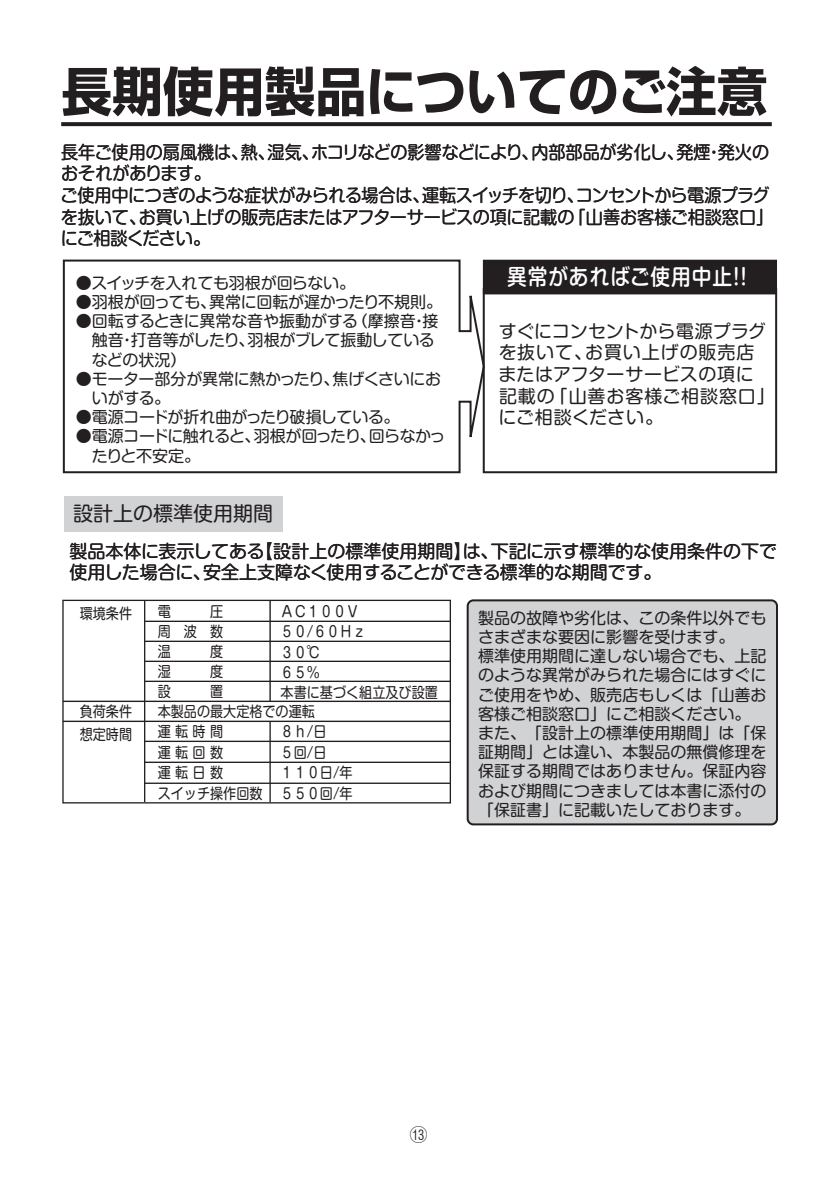
<style>
.page{position:relative;width:840px;height:1191px;background:#fff}
.page>*{position:absolute;margin:0;border:0;box-sizing:border-box;transform-origin:0 0}
.t1{font:700 52.4px "Shin Go Pro";color:#231f20}
.t2{font:500 22px "Shin M Go Pro";letter-spacing:.05em;color:#fff;scale:.9 1}
.t3{font:20px "Shin M Go Pro";color:#231f20}
.t4{font:18px/21.6px "Shin M Go Pro";letter-spacing:-.02em;color:#231f20;scale:.95 1}
.t5{font:18px/21.6px "Shin M Go Pro";color:#231f20}
.t6{font:18px/21.6px "Shin M Go Pro";letter-spacing:.03em;color:#231f20}
.t7{font:16px/19.2px "Shin M Go Pro";color:#231f20}
.t8{font:16px/19.2px "Shin M Go Pro";letter-spacing:-.035em;color:#231f20}
.t9{font:16px/19.2px "Shin M Go Pro";letter-spacing:-.03em;color:#231f20}
.t10{font:16px "Shin M Go Pro";letter-spacing:-.025em;color:#231f20}
.t11{font:16px "Shin M Go Pro";letter-spacing:-.02em;color:#231f20}
.t12{font:14.8px/20.2px "Shin M Go Pro";color:#231f20;scale:.89 1}
</style>
<div class="page">
<svg style="left:61px;top:122px;width:710px;height:4px;fill:#231f20"></svg>
<div style="left:467px;top:600px;width:309px;height:224px;background:#d1d2d4;border-radius:6px"></div>
<div style="left:466px;top:599px;width:311px;height:226px;border:2px solid #231f20;border-radius:6px"></div>
<svg style="left:62px;top:259px;width:424px;height:215px"></svg>
<div style="left:483px;top:260px;width:292px;height:33px;background:#231f20"></div>
<div style="left:482px;top:260px;width:294px;height:34px;border:2px solid #231f20"></div>
<div style="left:482px;top:288px;width:294px;height:185px;border:2px solid #231f20"></div>
<div style="left:64px;top:496px;width:218px;height:36px;background:#d1d2d4"></div>
<div style="left:62px;top:599px;width:389px;height:204px;border:1px solid #231f20"></div>
<hr style="left:144px;top:600px;width:1px;height:202px;background:#231f20">
<hr style="left:63px;top:700px;width:387px;height:2px;background:#231f20">
<hr style="left:63px;top:720px;width:387px;height:2px;background:#231f20">
<hr style="left:145px;top:640px;width:305px;height:2px;background:#231f20">
<hr style="left:144px;top:740px;width:306px;height:2px;background:#231f20">
<hr style="left:144px;top:761px;width:306px;height:2px;background:#231f20">
<hr style="left:144px;top:782px;width:306px;height:2px;background:#231f20">
<hr style="left:145px;top:620px;width:305px;height:2px;background:#231f20">
<hr style="left:145px;top:660px;width:305px;height:2px;background:#231f20">
<hr style="left:145px;top:680px;width:305px;height:2px;background:#231f20">
<hr style="left:269px;top:600px;width:2px;height:101px;background:#231f20">
<hr style="left:269px;top:721px;width:1px;height:81px;background:#231f20">
<h1 class="t1" style="left:61px;top:50px;width:707px">長期使用製品についてのご注意</h1>
<p class="t4" style="left:61px;top:139px;width:751px">長年ご使用の扇風機は、熱、湿気、ホコリなどの影響などにより、内部部品が劣化し、発煙・発火のおそれがあります。<br>ご使用中につぎのような症状がみられる場合は、運転スイッチを切り、コンセントから電源プラグを抜いて、お買い上げの販売店またはアフターサービスの項に記載の「山善お客様ご相談窓口」にご相談ください。</p>
<p class="t11" style="left:76px;top:270px;width:281px">●スイッチを入れても羽根が回らない。</p>
<p class="t7" style="left:76px;top:290px;width:367px">●羽根が回っても、異常に回転が遅かったり不規則。</p>
<p class="t7" style="left:76px;top:310px;width:364px">●回転するときに異常な音や振動がする（摩擦音・接　触音・打音等がしたり、羽根がブレて振動している　などの状況）</p>
<p class="t9" style="left:76px;top:367px;width:366px">●モーター部分が異常に熱かったり、焦げくさいにお　いがする。</p>
<p class="t10" style="left:76px;top:404px;width:325px">●電源コードが折れ曲がったり破損している。</p>
<p class="t8" style="left:76px;top:425px;width:371px">●電源コードに触れると、羽根が回ったり、回らなかっ　たりと不安定。</p>
<h2 class="t2" style="left:506px;top:258px;width:275px">異常があればご使用中止！！</h2>
<p class="t6" style="left:498px;top:318px;width:278px">すぐにコンセントから電源プラグを抜いて、お買い上げの販売店またはアフターサービスの項に記載の「山善お客様ご相談窓口」にご相談ください。</p>
<p class="t3" style="left:73px;top:497px;width:202px">設計上の標準使用期間</p>
<p class="t5" style="left:69px;top:538px;width:709px">製品本体に表示してある【設計上の標準使用期間】は、下記に示す標準的な使用条件の下で使用した場合に、安全上支障なく使用することができる標準的な期間です。</p>
<p class="t7" style="left:478px;top:606px;width:290px">製品の故障や劣化は、この条件以外でもさまざまな要因に影響を受けます。<br>標準使用期間に達しない場合でも、上記のような異常がみられた場合にはすぐにご使用をやめ、販売店もしくは「山善お客様ご相談窓口」にご相談ください。また、「設計上の標準使用期間」は「保証期間」とは違い、本製品の無償修理を保証する期間ではありません。保証内容および期間につきましては本書に添付の「保証書」に記載いたしております。</p>
<p class="t12" style="left:80px;top:601px;width:60px">環境条件</p>
<p class="t12" style="left:158px;top:599px;width:75px">電　　　圧</p>
<p class="t12" style="left:280px;top:599px;width:178px">ＡＣ１００Ｖ<br>５０/６０Ｈｚ<br>３０℃<br>６５％<br>本書に基づく組立及び設置</p>
<p class="t12" style="left:280px;top:719px;width:82px">８ｈ/日<br>５回/日<br>１１０日/年<br>５５０回/年</p>
<p class="t12" style="left:158px;top:619px;width:75px">周　波　数</p>
<p class="t12" style="left:158px;top:659px;width:75px">湿　　　度</p>
<p class="t12" style="left:158px;top:700px;width:178px">本製品の最大定格での運転運 転 時 間<br>運 転 回 数<br>運 転 日 数<br>スイッチ操作回数</p>
<p class="t12" style="left:80px;top:699px;width:60px;line-height:22.4px">負荷条件想定時間</p>
</div>
